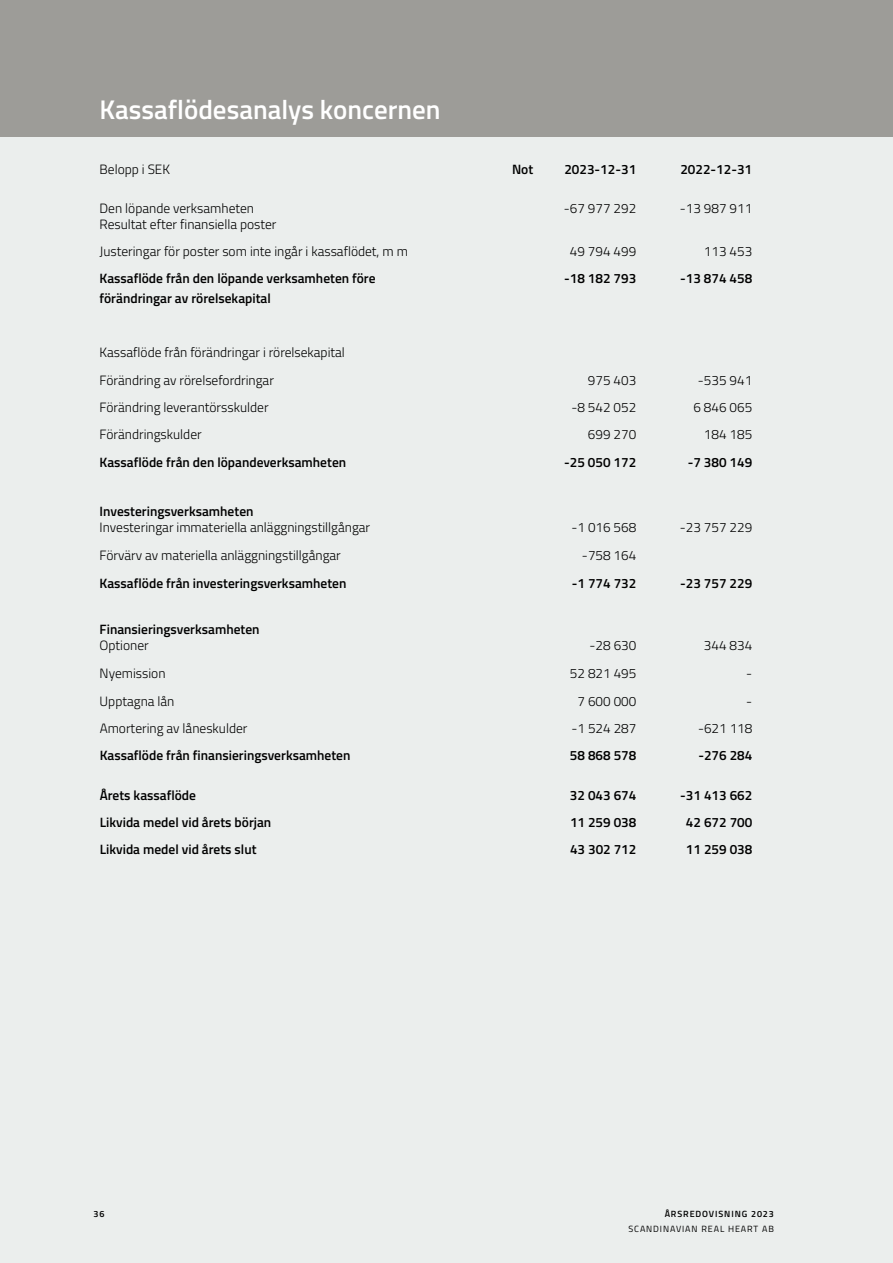
<style>
.page{position:relative;width:893px;height:1263px;background:#ebeeed}
.page>*{position:absolute;margin:0;border:0;box-sizing:border-box;transform-origin:0 0}
.t1{font:600 27px "Titillium Web";color:#fff}
.t2{font:300 13.5px/16.2px "Titillium Web";color:#000}
.t3{font:600 13.5px/19.5px "Titillium Web";color:#000}
.t4{font:9px "Titillium Web";letter-spacing:.1em;color:#000}
.t5{font:600 9px "Titillium Web";letter-spacing:.1em;color:#000}
</style>
<div class="page">
<div style="left:0;top:0;width:893px;height:136px;background:#9d9c98"></div>
<h1 class="t1" style="left:100px;top:90px;width:343px">Kassaflödesanalys koncernen</h1>
<p class="t2" style="left:100px;top:161px;width:72px">Belopp i SEK</p>
<p class="t3" style="left:512px;top:159px;width:23px">Not</p>
<p class="t3" style="left:564px;top:159px;width:73px">2023-12-31</p>
<p class="t3" style="left:680px;top:159px;width:73px">2022-12-31</p>
<p class="t2" style="left:100px;top:199px;width:178px">Den löpande verksamheten<br>Resultat efter finansiella poster</p>
<p class="t2" style="left:564px;top:199px;width:74px">-67 977 292</p>
<p class="t2" style="left:680px;top:199px;width:74px">-13 987 911</p>
<p class="t2" style="left:100px;top:243px;width:310px">Justeringar för poster som inte ingår i kassaflödet, m m</p>
<p class="t2" style="left:570px;top:243px;width:68px">49 794 499</p>
<p class="t2" style="left:704px;top:243px;width:50px">113 453</p>
<p class="t3" style="left:100px;top:268px;width:278px">Kassaflöde från den löpande verksamheten före förändringar av rörelsekapital</p>
<p class="t3" style="left:564px;top:268px;width:74px">-18 182 793</p>
<p class="t3" style="left:680px;top:268px;width:74px">-13 874 458</p>
<p class="t2" style="left:100px;top:338px;width:247px;line-height:27.3px">Kassaflöde från förändringar i rörelsekapital<br>Förändring av rörelsefordringar</p>
<p class="t2" style="left:588px;top:371px;width:50px">975 403</p>
<p class="t2" style="left:698px;top:371px;width:56px">-535 941</p>
<p class="t2" style="left:100px;top:399px;width:170px">Förändring leverantörsskulder</p>
<p class="t2" style="left:571px;top:399px;width:66px">-8 542 052</p>
<p class="t2" style="left:693px;top:399px;width:60px">6 846 065</p>
<p class="t2" style="left:100px;top:426px;width:104px">Förändringskulder</p>
<p class="t2" style="left:588px;top:426px;width:50px">699 270</p>
<p class="t2" style="left:704px;top:426px;width:50px">184 185</p>
<p class="t3" style="left:100px;top:451px;width:248px">Kassaflöde från den löpandeverksamheten</p>
<p class="t3" style="left:564px;top:451px;width:74px">-25 050 172</p>
<p class="t3" style="left:688px;top:451px;width:66px">-7 380 149</p>
<p class="t3" style="left:100px;top:500px;width:155px">Investeringsverksamheten</p>
<p class="t2" style="left:100px;top:518px;width:272px">Investeringar immateriella anläggningstillgångar</p>
<p class="t2" style="left:571px;top:518px;width:66px">-1 016 568</p>
<p class="t2" style="left:680px;top:518px;width:74px">-23 757 229</p>
<p class="t2" style="left:100px;top:547px;width:243px">Förvärv av materiella anläggningstillgångar</p>
<p class="t2" style="left:582px;top:547px;width:56px">-758 164</p>
<p class="t3" style="left:100px;top:572px;width:248px">Kassaflöde från investeringsverksamheten</p>
<p class="t3" style="left:572px;top:572px;width:66px">-1 774 732</p>
<p class="t3" style="left:680px;top:572px;width:74px">-23 757 229</p>
<p class="t3" style="left:100px;top:619px;width:162px">Finansieringsverksamheten</p>
<p class="t2" style="left:100px;top:637px;width:51px">Optioner</p>
<p class="t2" style="left:590px;top:637px;width:48px">-28 630</p>
<p class="t2" style="left:704px;top:637px;width:50px">344 834</p>
<p class="t2" style="left:100px;top:665px;width:67px">Nyemission</p>
<p class="t2" style="left:570px;top:665px;width:68px">52 821 495</p>
<p class="t2" style="left:746px;top:665px;width:8px">-</p>
<p class="t2" style="left:100px;top:692px;width:76px">Upptagna lån</p>
<p class="t2" style="left:577px;top:692px;width:60px">7 600 000</p>
<p class="t2" style="left:746px;top:692px;width:8px">-</p>
<p class="t2" style="left:100px;top:720px;width:149px">Amortering av låneskulder</p>
<p class="t2" style="left:571px;top:720px;width:66px">-1 524 287</p>
<p class="t2" style="left:698px;top:720px;width:56px">-621 118</p>
<p class="t3" style="left:100px;top:745px;width:252px">Kassaflöde från finansieringsverksamheten</p>
<p class="t3" style="left:570px;top:745px;width:68px">58 868 578</p>
<p class="t3" style="left:698px;top:745px;width:56px">-276 284</p>
<p class="t3" style="left:100px;top:785px;width:98px">Årets kassaflöde</p>
<p class="t3" style="left:570px;top:785px;width:68px">32 043 674</p>
<p class="t3" style="left:680px;top:785px;width:74px">-31 413 662</p>
<p class="t3" style="left:100px;top:812px;width:173px">Likvida medel vid årets början</p>
<p class="t3" style="left:570px;top:812px;width:68px">11 259 038</p>
<p class="t3" style="left:686px;top:812px;width:68px">42 672 700</p>
<p class="t3" style="left:100px;top:839px;width:158px">Likvida medel vid årets slut</p>
<p class="t3" style="left:570px;top:839px;width:68px">43 302 712</p>
<p class="t3" style="left:686px;top:839px;width:68px">11 259 038</p>
<p class="t5" style="left:94px;top:1207px;width:12px">36</p>
<p class="t5" style="left:665px;top:1207px;width:111px">ÅRSREDOVISNING 2023</p>
<p class="t4" style="left:628px;top:1222px;width:147px">SCANDINAVIAN REAL HEART AB</p>
</div>
